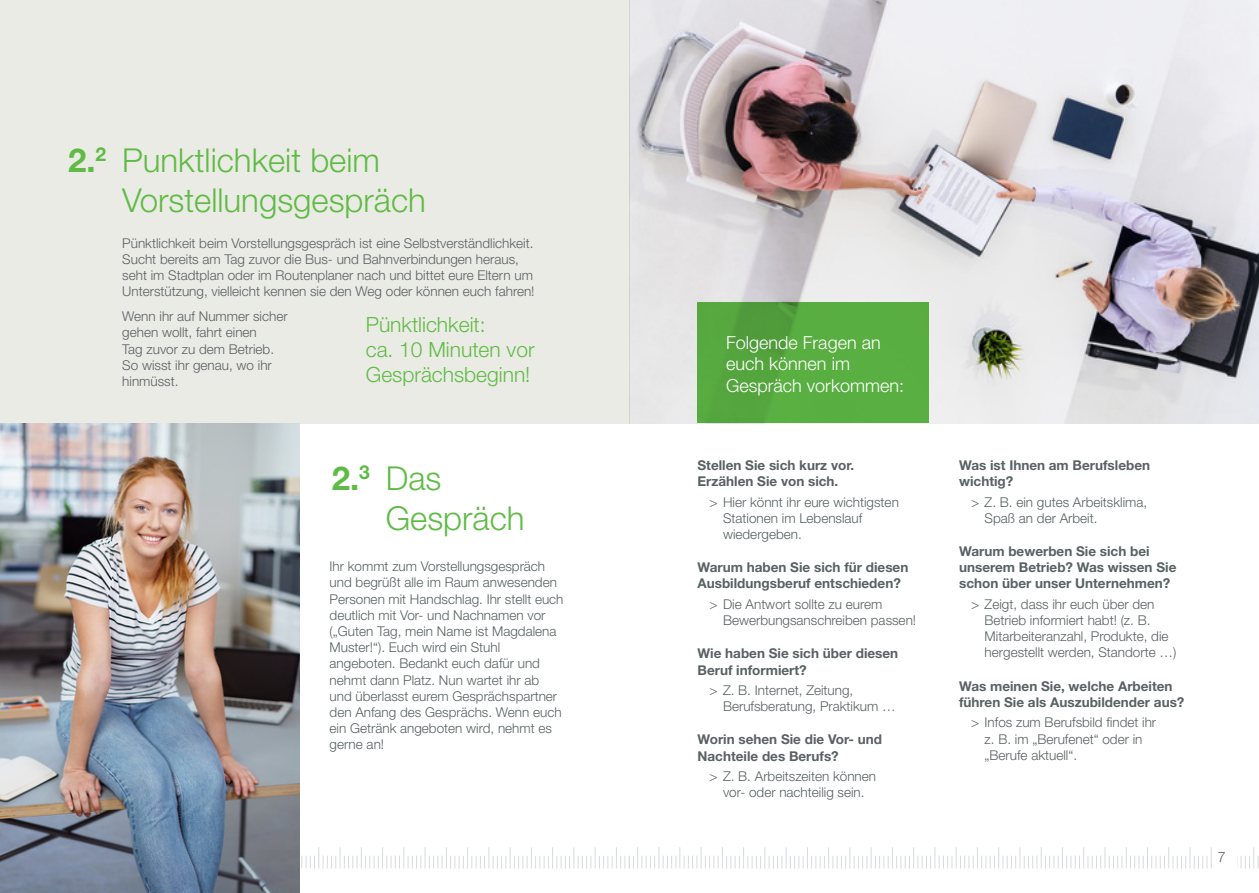
<style>
.page{position:relative;width:1259px;height:893px;background:#fff}
.page>*{position:absolute;margin:0;border:0;box-sizing:border-box;transform-origin:0 0}
.t1{font:300 33px/39.6px "Helvetica Neue LT Std";color:#60bb46}
.t2{font:300 21px/25.2px "Helvetica Neue LT Std";color:#60bb46}
.t3{font:300 18px/21.6px "Helvetica Neue LT Std";color:#fff}
.t4{font:300 14.25px "Helvetica Neue LT Std";color:#596163}
.t5{font:300 13.5px/16.2px "Helvetica Neue LT Std";color:#596163}
.t6{font:700 13.5px/16.2px "Helvetica Neue LT Std";color:#596163}
.s1{font-weight:700}
</style>
<div class="page">
<svg style="left:301px;top:847px;width:958px;height:21px"></svg>
<div style="left:1212px;top:844px;width:24px;height:27px;background:#fff"></div>
<img style="left:630px;top:0;width:629px;height:424px">
<div style="left:0;top:0;width:630px;height:424px;background:#ebebe5"></div>
<img style="left:0;top:424px;width:300px;height:469px">
<div style="left:697px;top:303px;width:232px;height:120px;background:linear-gradient(to right,#54a43e,#5ab142)"></div>
<h1 class="t1" style="left:122px;top:140px;width:305px;text-indent:-54px"><span class="s1">2.</span><sup>2</sup> Punktlichkeit beim<br>Vorstellungsgespräch</h1>
<p class="t5" style="left:122px;top:235px;width:414px">Pünktlichkeit beim Vorstellungsgespräch ist eine Selbstverständlichkeit.<br>Sucht bereits am Tag zuvor die Bus- und Bahnverbindungen heraus, seht im Stadtplan oder im Routenplaner nach und bittet eure Eltern um Unterstützung, vielleicht kennen sie den Weg oder können euch fahren!</p>
<p class="t5" style="left:122px;top:308px;width:167px">Wenn ihr auf Nummer sicher gehen wollt, fahrt einen<br>Tag zuvor zu dem Betrieb.<br>So wisst ihr genau, wo ihr hinmüsst.</p>
<h2 class="t2" style="left:366px;top:311px;width:170px">Pünktlichkeit:<br>ca. 10 Minuten vor<br>Gesprächsbeginn!</h2>
<h1 class="t1" style="left:386px;top:458px;width:140px;text-indent:-54px"><span class="s1">2.</span><sup>3</sup> Das<br>Gespräch</h1>
<p class="t5" style="left:330px;top:558px;width:235px">Ihr kommt zum Vorstellungsgespräch und begrüßt alle im Raum anwesenden Personen mit Handschlag. Ihr stellt euch deutlich mit Vor- und Nachnamen vor („Guten Tag, mein Name ist Magdalena Muster!“). Euch wird ein Stuhl angeboten. Bedankt euch dafür und nehmt dann Platz. Nun wartet ihr ab und überlasst eurem Gesprächspartner den Anfang des Gesprächs. Wenn euch ein Getränk angeboten wird, nehmt es gerne an!</p>
<h3 class="t3" style="left:726px;top:331px;width:179px">Folgende Fragen an euch können im<br>Gespräch vorkommen:</h3>
<p class="t6" style="left:697px;top:457px;width:158px">Stellen Sie sich kurz vor.<br>Erzählen Sie von sich.</p>
<p class="t5" style="left:723px;top:493px;width:177px;text-indent:-14px">&gt; Hier könnt ihr eure wichtigsten<br>Stationen im Lebenslauf wiedergeben.</p>
<p class="t6" style="left:697px;top:559px;width:212px">Warum haben Sie sich für diesen<br>Ausbildungsberuf entschieden?</p>
<p class="t5" style="left:723px;top:596px;width:195px;text-indent:-14px">&gt; Die Antwort sollte zu eurem<br>Bewerbungsanschreiben passen!</p>
<p class="t6" style="left:697px;top:645px;width:202px">Wie haben Sie sich über diesen<br>Beruf informiert?</p>
<p class="t5" style="left:723px;top:682px;width:174px;text-indent:-14px">&gt; Z. B. Internet, Zeitung,<br>Berufsberatung, Praktikum …</p>
<p class="t6" style="left:697px;top:731px;width:186px">Worin sehen Sie die Vor- und<br>Nachteile des Berufs?</p>
<p class="t5" style="left:709px;top:768px;width:168px;text-align:center">&gt; Z. B. Arbeitszeiten können vor- oder nachteilig sein.</p>
<p class="t6" style="left:959px;top:457px;width:192px">Was ist Ihnen am Berufsleben wichtig?</p>
<p class="t5" style="left:984px;top:493px;width:164px;text-indent:-14px">&gt; Z. B. ein gutes Arbeitsklima,<br>Spaß an der Arbeit.</p>
<p class="t6" style="left:959px;top:543px;width:219px">Warum bewerben Sie sich bei unserem Betrieb? Was wissen Sie schon über unser Unternehmen?</p>
<p class="t5" style="left:984px;top:596px;width:193px;text-indent:-14px">&gt; Zeigt, dass ihr euch über den<br>Betrieb informiert habt! (z. B.<br>Mitarbeiteranzahl, Produkte, die hergestellt werden, Standorte …)</p>
<p class="t6" style="left:959px;top:677px;width:227px">Was meinen Sie, welche Arbeiten führen Sie als Auszubildender aus?</p>
<p class="t5" style="left:984px;top:714px;width:173px;text-indent:-14px">&gt; Infos zum Berufsbild findet ihr z. B. im „Berufenet“ oder in „Berufe aktuell“.</p>
<p class="t4" style="left:1218px;top:848px;width:9px">7</p>
</div>
